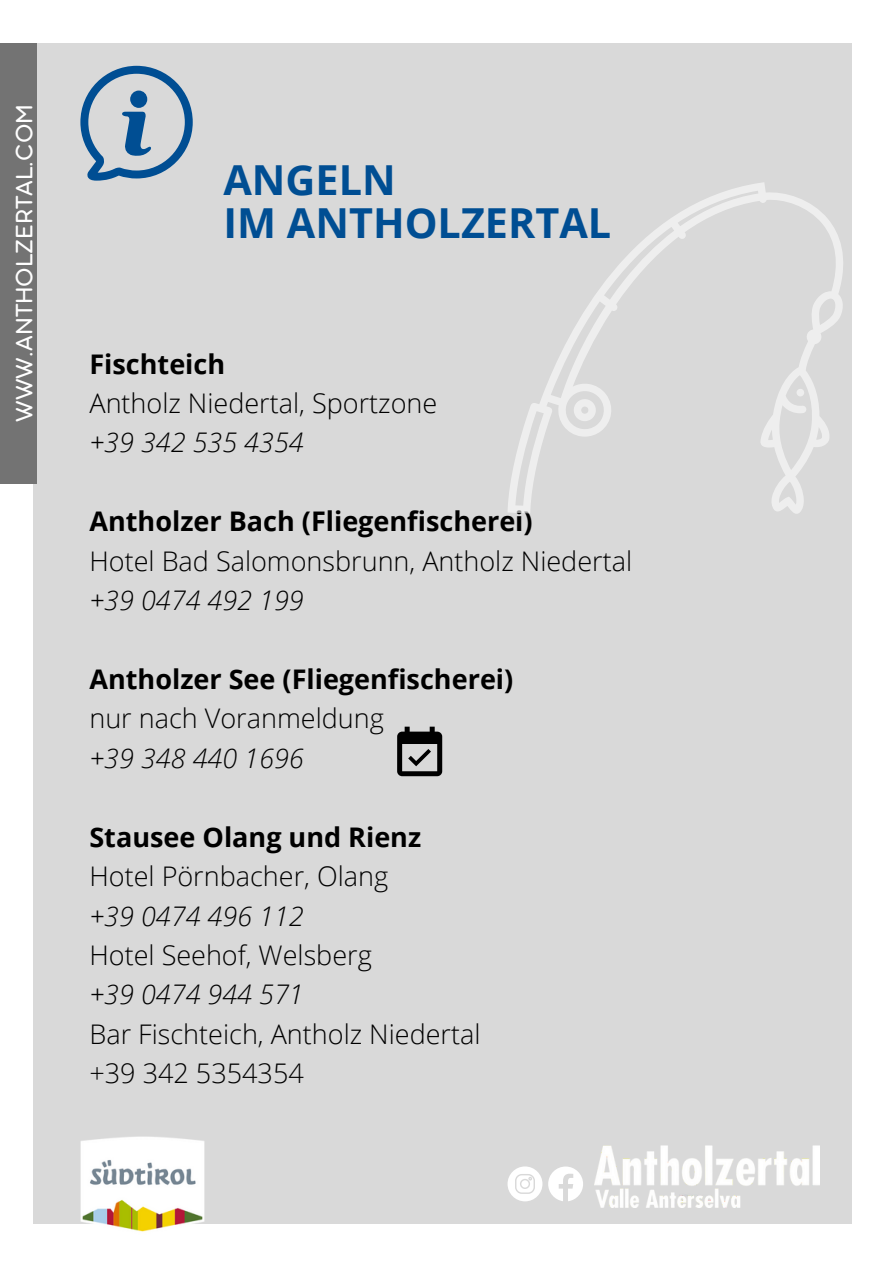
<style>
.page{position:relative;width:894px;height:1264px;background:#fff}
.page>*{position:absolute;margin:0;border:0;box-sizing:border-box;transform-origin:0 0}
.t1{font:700 41.4px "Open Sans";color:#004e93}
.t2{font:300 27px "Open Sans";color:#000}
.t3{font:700 27px "Open Sans";color:#000}
.t4{font:italic 300 27px "Open Sans";color:#000}
.t5{font:25.8px "Aristotelica Pro Tx";color:#fff}
</style>
<div class="page">
<div style="left:33px;top:43px;width:817px;height:1180px;background:#d9d9d9"></div>
<img style="left:594px;top:1145px;width:224px;height:62px">
<img style="left:80px;top:1136px;width:124px;height:96px">
<svg style="left:80px;top:66px;width:113px;height:115px"></svg>
<svg style="left:548px;top:1166px;width:35px;height:35px"></svg>
<svg style="left:507px;top:1166px;width:35px;height:35px"></svg>
<div style="left:0;top:43px;width:37px;height:440px;background:#737373"></div>
<svg style="left:508px;top:182px;width:335px;height:332px"></svg>
<svg style="left:397px;top:726px;width:45px;height:50px"></svg>
<p class="t5" style="left:16px;top:422px;width:319px;rotate:-90deg">WWW.ANTHOLZERTAL.COM</p>
<p class="t1" style="left:223px;top:151px;width:174px">ANGELN</p>
<p class="t1" style="left:223px;top:194px;width:389px">IM ANTHOLZERTAL</p>
<p class="t3" style="left:89px;top:345px;width:137px">Fischteich</p>
<p class="t2" style="left:89px;top:384px;width:349px">Antholz Niedertal, Sportzone</p>
<p class="t4" style="left:89px;top:423px;width:216px">+39 342 535 4354</p>
<p class="t3" style="left:89px;top:502px;width:444px">Antholzer Bach (Fliegenfischerei)</p>
<p class="t2" style="left:89px;top:542px;width:544px">Hotel Bad Salomonsbrunn, Antholz Niedertal</p>
<p class="t4" style="left:89px;top:581px;width:216px">+39 0474 492 199</p>
<p class="t3" style="left:89px;top:660px;width:425px">Antholzer See (Fliegenfischerei)</p>
<p class="t2" style="left:89px;top:699px;width:296px">nur nach Voranmeldung</p>
<p class="t4" style="left:89px;top:739px;width:216px">+39 348 440 1696</p>
<p class="t3" style="left:89px;top:817px;width:333px">Stausee Olang und Rienz</p>
<p class="t2" style="left:89px;top:857px;width:300px">Hotel Pörnbacher, Olang</p>
<p class="t4" style="left:89px;top:896px;width:216px">+39 0474 496 112</p>
<p class="t2" style="left:89px;top:936px;width:284px">Hotel Seehof, Welsberg</p>
<p class="t4" style="left:89px;top:975px;width:216px">+39 0474 944 571</p>
<p class="t2" style="left:89px;top:1014px;width:392px">Bar Fischteich, Antholz Niedertal</p>
<p class="t2" style="left:89px;top:1054px;width:216px">+39 342 5354354</p>
</div>
